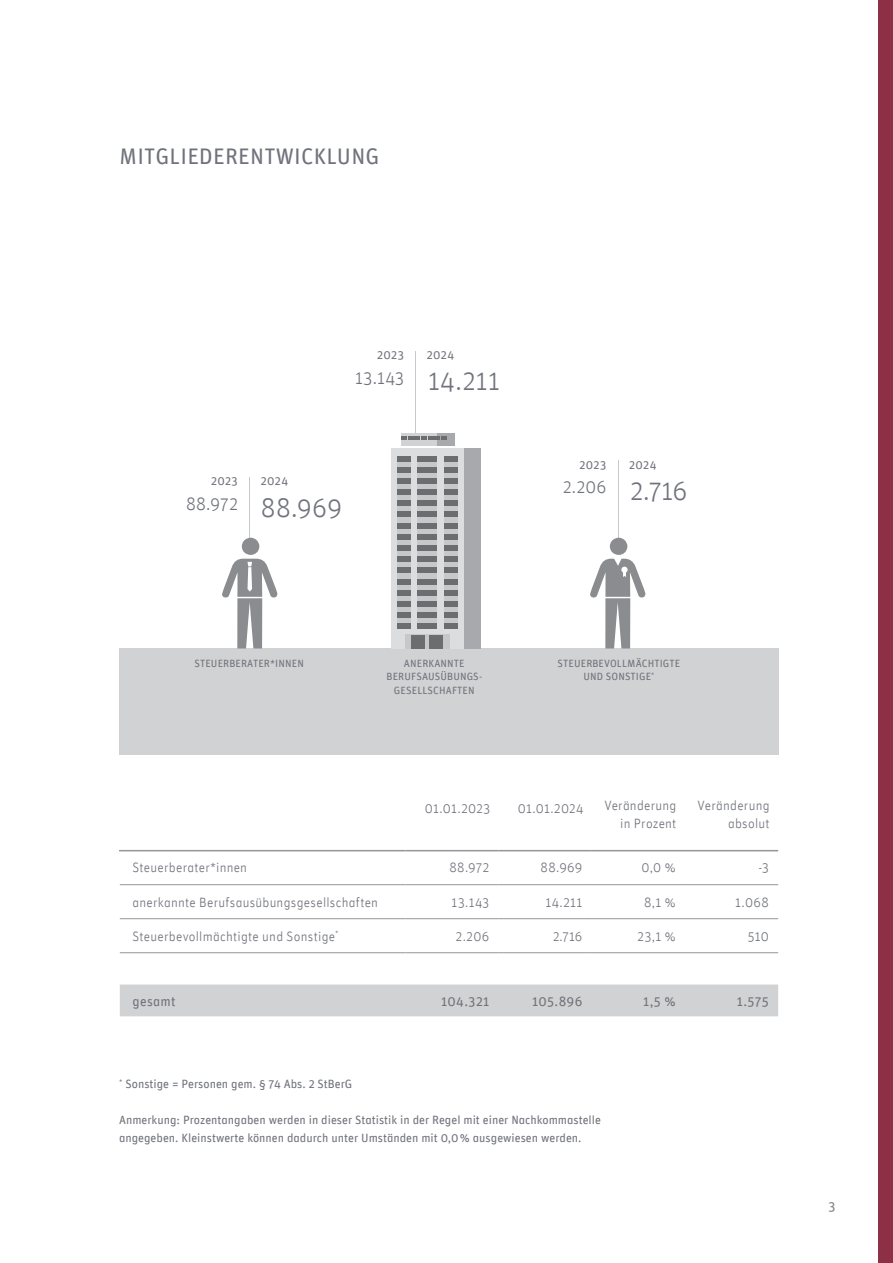
<style>
.page{position:relative;width:893px;height:1263px;background:#fff}
.page>*{position:absolute;margin:0;border:0;box-sizing:border-box;transform-origin:0 0}
.t1{font:27px "Unit Light Alternate";letter-spacing:.01em;color:#70737b}
.t2{font:22.5px "Unit Regular Alternate";letter-spacing:.01em;color:#70737b}
.t3{font:18px "Unit Light Alternate";letter-spacing:.015em;color:#70737b}
.t4{font:13.5px/18px "Unit Light Alternate";letter-spacing:.02em;color:#70737b;text-align:right}
.t5{font:13.5px "Unit Regular Alternate";letter-spacing:.02em;color:#70737b}
.t6{font:13.5px "Unit Regular Alternate";color:#7c7e84}
.t7{font:12px/18px "Unit Regular Alternate";color:#70737b}
.t8{font:10.5px/13.5px "Unit Regular Alternate";letter-spacing:.01em;color:#70737b;text-align:center}
</style>
<div class="page">
<div style="left:878px;top:0;width:15px;height:1263px;background:#8d2f45"></div>
<div style="left:120px;top:984px;width:658px;height:32px;background:#d1d2d4"></div>
<hr style="left:120px;top:952px;width:286px;height:1px;background:#939598">
<hr style="left:406px;top:952px;width:93px;height:1px;background:#939598">
<hr style="left:499px;top:952px;width:93px;height:1px;background:#939598">
<hr style="left:592px;top:952px;width:93px;height:1px;background:#939598">
<hr style="left:685px;top:952px;width:93px;height:1px;background:#939598">
<hr style="left:120px;top:884px;width:286px;height:1px;background:#939598">
<hr style="left:406px;top:884px;width:93px;height:1px;background:#939598">
<hr style="left:499px;top:884px;width:93px;height:1px;background:#939598">
<hr style="left:592px;top:884px;width:93px;height:1px;background:#939598">
<hr style="left:685px;top:884px;width:93px;height:1px;background:#939598">
<hr style="left:120px;top:918px;width:286px;height:1px;background:#939598">
<hr style="left:406px;top:918px;width:93px;height:1px;background:#939598">
<hr style="left:499px;top:918px;width:93px;height:1px;background:#939598">
<hr style="left:592px;top:918px;width:93px;height:1px;background:#939598">
<hr style="left:685px;top:918px;width:93px;height:1px;background:#939598">
<hr style="left:119px;top:850px;width:287px;height:1px;background:#939598">
<hr style="left:406px;top:850px;width:93px;height:1px;background:#939598">
<hr style="left:499px;top:850px;width:93px;height:1px;background:#939598">
<hr style="left:592px;top:850px;width:93px;height:1px;background:#939598">
<hr style="left:685px;top:850px;width:93px;height:1px;background:#939598">
<div style="left:119px;top:648px;width:659px;height:106px;background:#d1d2d4"></div>
<hr style="left:249px;top:477px;width:1px;height:64px;background:#c7c8ca">
<hr style="left:618px;top:460px;width:1px;height:79px;background:#c7c8ca">
<svg style="left:222px;top:538px;width:55px;height:110px"></svg>
<hr style="left:415px;top:351px;width:1px;height:85px;background:#c7c8ca">
<div style="left:391px;top:448px;width:90px;height:200px;background:#dcdddf"></div>
<div style="left:401px;top:433px;width:54px;height:13px;background:#d1d2d4"></div>
<div style="left:406px;top:633px;width:44px;height:15px;background:#c7c8ca"></div>
<svg style="left:397px;top:461px;width:14px;height:163px"></svg>
<svg style="left:444px;top:461px;width:13px;height:163px"></svg>
<svg style="left:418px;top:461px;width:19px;height:163px;background:#b8b9bb"></svg>
<div style="left:437px;top:433px;width:18px;height:13px;background:#a8a9ad"></div>
<div style="left:464px;top:448px;width:17px;height:200px;background:#a8a9ad"></div>
<div style="left:411px;top:635px;width:14px;height:13px;background:#6c6d70"></div>
<div style="left:429px;top:635px;width:14px;height:13px;background:#6c6d70"></div>
<div style="left:397px;top:523px;width:14px;height:5px;background:#6c6d70"></div>
<div style="left:444px;top:523px;width:13px;height:5px;background:#6c6d70"></div>
<div style="left:418px;top:523px;width:19px;height:5px;background:#6c6d70"></div>
<div style="left:397px;top:557px;width:14px;height:5px;background:#6c6d70"></div>
<div style="left:444px;top:557px;width:13px;height:5px;background:#6c6d70"></div>
<div style="left:418px;top:557px;width:19px;height:5px;background:#6c6d70"></div>
<div style="left:397px;top:601px;width:14px;height:5px;background:#6c6d70"></div>
<div style="left:444px;top:601px;width:13px;height:5px;background:#6c6d70"></div>
<div style="left:418px;top:601px;width:19px;height:5px;background:#6c6d70"></div>
<div style="left:397px;top:545px;width:14px;height:6px;background:#6c6d70"></div>
<div style="left:444px;top:545px;width:13px;height:6px;background:#6c6d70"></div>
<div style="left:418px;top:545px;width:19px;height:6px;background:#6c6d70"></div>
<div style="left:397px;top:590px;width:14px;height:5px;background:#6c6d70"></div>
<div style="left:444px;top:590px;width:13px;height:5px;background:#6c6d70"></div>
<div style="left:418px;top:590px;width:19px;height:5px;background:#6c6d70"></div>
<div style="left:397px;top:579px;width:14px;height:5px;background:#6c6d70"></div>
<div style="left:444px;top:579px;width:13px;height:5px;background:#6c6d70"></div>
<div style="left:418px;top:579px;width:19px;height:5px;background:#6c6d70"></div>
<div style="left:397px;top:624px;width:14px;height:5px;background:#6c6d70"></div>
<div style="left:444px;top:624px;width:13px;height:5px;background:#6c6d70"></div>
<div style="left:418px;top:624px;width:19px;height:5px;background:#6c6d70"></div>
<div style="left:397px;top:534px;width:14px;height:5px;background:#6c6d70"></div>
<div style="left:444px;top:534px;width:13px;height:5px;background:#6c6d70"></div>
<div style="left:418px;top:534px;width:19px;height:5px;background:#6c6d70"></div>
<div style="left:397px;top:568px;width:14px;height:5px;background:#6c6d70"></div>
<div style="left:444px;top:568px;width:13px;height:5px;background:#6c6d70"></div>
<div style="left:418px;top:568px;width:19px;height:5px;background:#6c6d70"></div>
<div style="left:397px;top:613px;width:14px;height:5px;background:#6c6d70"></div>
<div style="left:444px;top:613px;width:13px;height:5px;background:#6c6d70"></div>
<div style="left:418px;top:613px;width:19px;height:5px;background:#6c6d70"></div>
<div style="left:397px;top:456px;width:14px;height:5px;background:#6c6d70"></div>
<div style="left:444px;top:456px;width:13px;height:5px;background:#6c6d70"></div>
<div style="left:418px;top:456px;width:19px;height:5px;background:#6c6d70"></div>
<div style="left:397px;top:490px;width:14px;height:5px;background:#6c6d70"></div>
<div style="left:444px;top:490px;width:13px;height:5px;background:#6c6d70"></div>
<div style="left:418px;top:490px;width:19px;height:5px;background:#6c6d70"></div>
<div style="left:397px;top:478px;width:14px;height:5px;background:#6c6d70"></div>
<div style="left:444px;top:478px;width:13px;height:5px;background:#6c6d70"></div>
<div style="left:418px;top:478px;width:19px;height:5px;background:#6c6d70"></div>
<div style="left:397px;top:512px;width:14px;height:5px;background:#6c6d70"></div>
<div style="left:444px;top:512px;width:13px;height:5px;background:#6c6d70"></div>
<div style="left:418px;top:512px;width:19px;height:5px;background:#6c6d70"></div>
<div style="left:397px;top:467px;width:14px;height:5px;background:#6c6d70"></div>
<div style="left:444px;top:467px;width:13px;height:5px;background:#6c6d70"></div>
<div style="left:418px;top:467px;width:19px;height:5px;background:#6c6d70"></div>
<div style="left:397px;top:501px;width:14px;height:5px;background:#6c6d70"></div>
<div style="left:444px;top:501px;width:13px;height:5px;background:#6c6d70"></div>
<div style="left:418px;top:501px;width:19px;height:5px;background:#6c6d70"></div>
<svg style="left:401px;top:436px;width:46px;height:3px"></svg>
<svg style="left:590px;top:538px;width:55px;height:110px"></svg>
<h2 class="t2" style="left:119px;top:143px;width:262px">MITGLIEDERENTWICKLUNG</h2>
<p class="t7" style="left:377px;top:346px;width:28px">2023</p>
<p class="t7" style="left:427px;top:346px;width:29px">2024</p>
<h1 class="t1" style="left:428px;top:366px;width:73px">14.211</h1>
<h3 class="t3" style="left:355px;top:367px;width:51px">13.143</h3>
<p class="t7" style="left:211px;top:471px;width:28px">2023</p>
<p class="t7" style="left:261px;top:471px;width:29px">2024</p>
<h1 class="t1" style="left:261px;top:492px;width:83px">88.969</h1>
<h3 class="t3" style="left:186px;top:494px;width:53px">88.972</h3>
<p class="t7" style="left:579px;top:455px;width:28px">2023</p>
<p class="t7" style="left:629px;top:455px;width:29px">2024</p>
<h1 class="t1" style="left:630px;top:475px;width:58px">2.716</h1>
<h3 class="t3" style="left:563px;top:477px;width:45px">2.206</h3>
<p class="t8" style="left:194px;top:656px;width:111px">STEUERBERATER*INNEN</p>
<p class="t8" style="left:387px;top:656px;width:97px">ANERKANNTE<br>BERUFSAUSÜBUNGS-<br>GESELLSCHAFTEN</p>
<p class="t8" style="left:558px;top:656px;width:124px">STEUERBEVOLLMÄCHTIGTE<br>UND SONSTIGE<sup>*</sup></p>
<p class="t4" style="left:425px;top:799px;width:67px">01.01.2023</p>
<p class="t4" style="left:518px;top:799px;width:67px">01.01.2024</p>
<p class="t4" style="left:604px;top:796px;width:74px">Veränderung in Prozent</p>
<p class="t4" style="left:698px;top:796px;width:74px">Veränderung absolut</p>
<p class="t4" style="left:133px;top:859px;width:116px">Steuerberater*innen</p>
<p class="t4" style="left:449px;top:859px;width:41px">88.972</p>
<p class="t4" style="left:541px;top:859px;width:43px">88.969</p>
<p class="t4" style="left:642px;top:859px;width:36px">0,0 %</p>
<p class="t4" style="left:758px;top:859px;width:12px">-3</p>
<p class="t4" style="left:133px;top:893px;width:247px">anerkannte Berufsausübungsgesellschaften</p>
<p class="t4" style="left:451px;top:893px;width:39px">13.143</p>
<p class="t4" style="left:545px;top:893px;width:38px">14.211</p>
<p class="t4" style="left:644px;top:893px;width:33px">8,1 %</p>
<p class="t4" style="left:735px;top:893px;width:35px">1.068</p>
<p class="t4" style="left:133px;top:927px;width:208px">Steuerbevollmächtigte und Sonstige<sup>*</sup></p>
<p class="t4" style="left:456px;top:927px;width:35px">2.206</p>
<p class="t4" style="left:553px;top:927px;width:31px">2.716</p>
<p class="t4" style="left:638px;top:927px;width:40px">23,1 %</p>
<p class="t4" style="left:748px;top:927px;width:23px">510</p>
<p class="t5" style="left:133px;top:994px;width:45px">gesamt</p>
<p class="t5" style="left:441px;top:994px;width:50px">104.321</p>
<p class="t5" style="left:532px;top:994px;width:52px">105.896</p>
<p class="t5" style="left:643px;top:994px;width:34px">1,5 %</p>
<p class="t5" style="left:737px;top:994px;width:34px">1.575</p>
<p class="t7" style="left:119px;top:1075px;width:235px"><sup>*</sup> Sonstige = Personen gem. § 74 Abs. 2 StBerG</p>
<p class="t7" style="left:119px;top:1111px;width:483px">Anmerkung: Prozentangaben werden in dieser Statistik in der Regel mit einer Nachkommastelle angegeben. Kleinstwerte können dadurch unter Umständen mit 0,0% ausgewiesen werden.</p>
<p class="t6" style="left:829px;top:1198px;width:8px">3</p>
</div>
